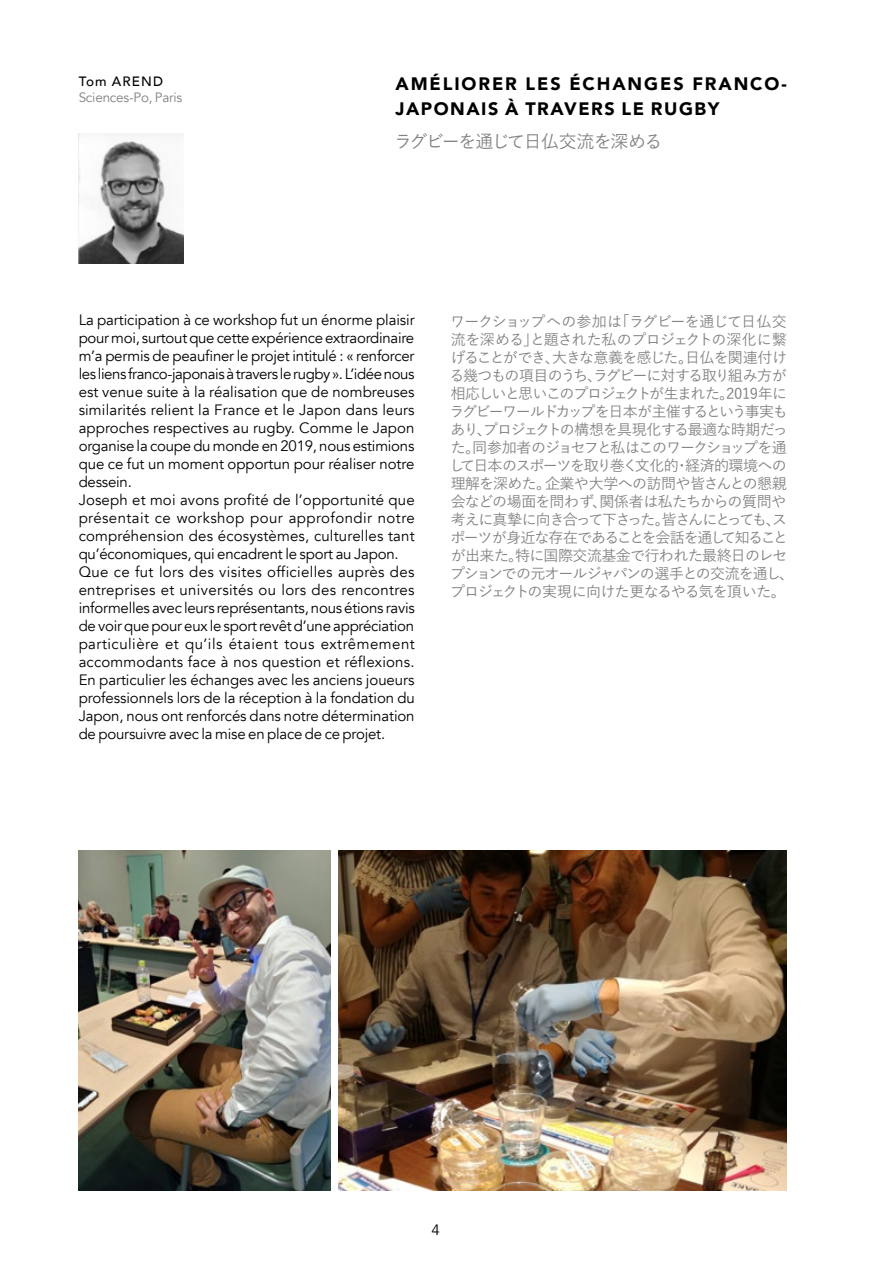
<style>
.page{position:relative;width:893px;height:1263px;background:#fff}
.page>*{position:absolute;margin:0;border:0;box-sizing:border-box;transform-origin:0 0}
.t1{font:900 18px/25.2px "Avenir";letter-spacing:.105em;color:#000}
.t2{font:500 18px "Yu Go";letter-spacing:-.08em;color:#828182}
.t3{font:15px/18px "Avenir";letter-spacing:-.005em;color:#000}
.t4{font:500 15px/18px "Yu Go";letter-spacing:-.065em;color:#828182}
.t5{font:13.5px "Avenir";letter-spacing:-.015em;color:#828182}
.t6{font:500 13.5px "Avenir";letter-spacing:.085em;color:#000}
</style>
<div class="page">
<img style="left:79px;top:134px;width:105px;height:130px">
<img style="left:79px;top:850px;width:252px;height:341px">
<img style="left:338px;top:850px;width:449px;height:341px">
<p class="t6" style="left:79px;top:69px;width:86px">Tom AREND</p>
<p class="t5" style="left:79px;top:89px;width:105px">Sciences-Po, Paris</p>
<p class="t1" style="left:395px;top:71px;width:393px">AMÉLIORER LES ÉCHANGES FRANCO-<br>JAPONAIS À TRAVERS LE RUGBY</p>
<p class="t2" style="left:394px;top:124px;width:270px">ラグビーを通じて日仏交流を深める</p>
<p class="t3" style="left:79px;top:312px;width:338px">La participation à ce workshop fut un énorme plaisir pour moi, surtout que cette expérience extraordinaire m’a permis de peaufiner le projet intitulé : « renforcer les liens franco-japonais à travers le rugby ». L’idée nous est venue suite à la réalisation que de nombreuses similarités relient la France et le Japon dans leurs approches respectives au rugby. Comme le Japon organise la coupe du monde en 2019, nous estimions que ce fut un moment opportun pour réaliser notre dessein.<br>Joseph et moi avons profité de l’opportunité que présentait ce workshop pour approfondir notre compréhension des écosystèmes, culturelles tant qu’économiques, qui encadrent le sport au Japon.<br>Que ce fut lors des visites officielles auprès des entreprises et universités ou lors des rencontres informelles avec leurs représentants, nous étions ravis de voir que pour eux le sport revêt d’une appréciation particulière et qu’ils étaient tous extrêmement accommodants face à nos question et réflexions.<br>En particulier les échanges avec les anciens joueurs professionnels lors de la réception à la fondation du Japon, nous ont renforcés dans notre détermination de poursuivre avec la mise en place de ce projet.</p>
<p class="t4" style="left:449px;top:311px;width:346px">ワークショップへの参加は「ラグビーを通じて日仏交流を深める」と題された私のプロジェクトの深化に繋げることができ、大きな意義を感じた。日仏を関連付ける幾つもの項目のうち、ラグビーに対する取り組み方が相応しいと思いこのプロジェクトが生まれた。2019年にラグビーワールドカップを日本が主催するという事実もあり、プロジェクトの構想を具現化する最適な時期だった。同参加者のジョセフと私はこのワークショップを通して日本のスポーツを取り巻く文化的・経済的環境への理解を深めた。企業や大学への訪問や皆さんとの懇親会などの場面を問わず、関係者は私たちからの質問や考えに真摯に向き合って下さった。皆さんにとっても、スポーツが身近な存在であることを会話を通して知ることが出来た。特に国際交流基金で行われた最終日のレセプションでの元オールジャパンの選手との交流を通し、プロジェクトの実現に向けた更なるやる気を頂いた。</p>
<p class="t3" style="left:431px;top:1221px;width:10px">4</p>
</div>
